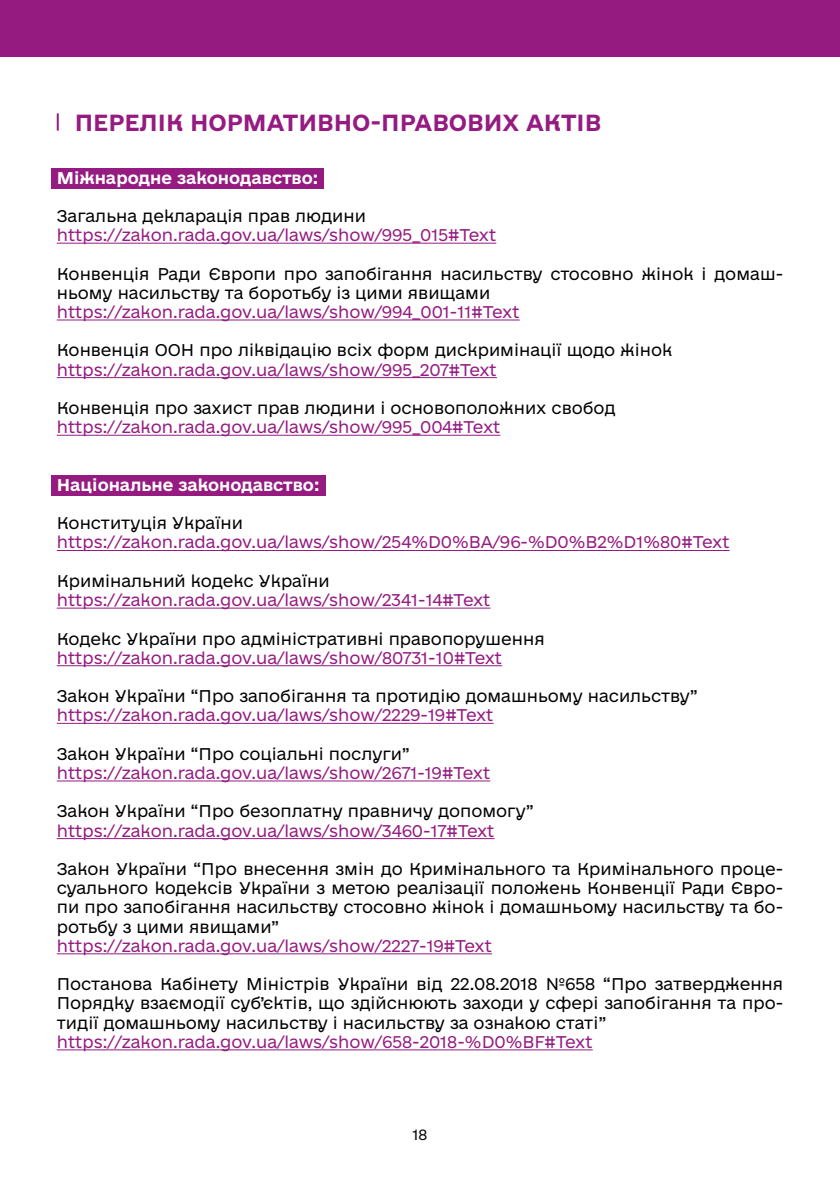
<style>
.page{position:relative;width:840px;height:1191px;background:#fff}
.page>*{position:absolute;margin:0;border:0;box-sizing:border-box;transform-origin:0 0}
.t1{font:22px "e Ukraine Head Bold";color:#951b81}
.t2{font:16px/19.2px "e Ukraine Head Light";color:#000;text-align:justify}
.t3{font:16px "e Ukraine Head Light";letter-spacing:-.005em;color:#951b81}
.t4{font:16px "e Ukraine Head Bold";color:#fff}
.t5{font:14px "e Ukraine Head Light";color:#000}
</style>
<div class="page">
<div style="left:51px;top:168px;width:273px;height:20px;background:#951b81"></div>
<div style="left:51px;top:475px;width:274px;height:21px;background:#951b81"></div>
<hr style="left:57px;top:243px;width:439px;height:1px;background:#951b81">
<hr style="left:57px;top:319px;width:462px;height:1px;background:#951b81">
<hr style="left:57px;top:377px;width:439px;height:1px;background:#951b81">
<hr style="left:57px;top:435px;width:443px;height:1px;background:#951b81">
<hr style="left:57px;top:550px;width:672px;height:1px;background:#951b81">
<hr style="left:57px;top:607px;width:433px;height:1px;background:#951b81">
<hr style="left:57px;top:665px;width:445px;height:1px;background:#951b81">
<hr style="left:57px;top:723px;width:436px;height:1px;background:#951b81">
<hr style="left:57px;top:780px;width:433px;height:1px;background:#951b81">
<hr style="left:57px;top:838px;width:437px;height:1px;background:#951b81">
<hr style="left:57px;top:953px;width:435px;height:1px;background:#951b81">
<hr style="left:57px;top:1049px;width:535px;height:1px;background:#951b81">
<svg style="left:57px;top:113px;width:2px;height:18px"></svg>
<div style="left:0;top:0;width:839px;height:57px;background:#951b81"></div>
<h1 class="t1" style="left:75px;top:110px;width:527px">ПЕРЕЛІК НОРМАТИВНО-ПРАВОВИХ АКТІВ</h1>
<p class="t4" style="left:57px;top:169px;width:263px">Міжнародне законодавство:</p>
<p class="t2" style="left:57px;top:207px;width:310px">Загальна декларація прав людини</p>
<p class="t3" style="left:57px;top:226px;width:441px">https://zakon.rada.gov.ua/laws/show/995_015#Text</p>
<p class="t2" style="left:57px;top:264px;width:727px">Конвенція Ради Європи про запобігання насильству стосовно жінок і домаш&shy;ньому насильству та боротьбу із цими явищами</p>
<p class="t3" style="left:57px;top:303px;width:464px">https://zakon.rada.gov.ua/laws/show/994_001-11#Text</p>
<p class="t2" style="left:57px;top:341px;width:617px">Конвенція ООН про ліквідацію всіх форм дискримінації щодо жінок</p>
<p class="t3" style="left:57px;top:361px;width:441px">https://zakon.rada.gov.ua/laws/show/995_207#Text</p>
<p class="t2" style="left:57px;top:399px;width:560px">Конвенція про захист прав людини і основоположних свобод</p>
<p class="t3" style="left:57px;top:418px;width:445px">https://zakon.rada.gov.ua/laws/show/995_004#Text</p>
<p class="t4" style="left:57px;top:476px;width:264px">Національне законодавство:</p>
<p class="t2" style="left:57px;top:514px;width:188px">Конституція України</p>
<p class="t3" style="left:57px;top:533px;width:674px">https://zakon.rada.gov.ua/laws/show/254%D0%BA/96-%D0%B2%D1%80#Text</p>
<p class="t2" style="left:57px;top:572px;width:274px">Кримінальний кодекс України</p>
<p class="t3" style="left:57px;top:591px;width:435px">https://zakon.rada.gov.ua/laws/show/2341-14#Text</p>
<p class="t2" style="left:57px;top:629px;width:489px">Кодекс України про адміністративні правопорушення</p>
<p class="t3" style="left:57px;top:649px;width:446px">https://zakon.rada.gov.ua/laws/show/80731-10#Text</p>
<p class="t2" style="left:57px;top:687px;width:642px">Закон України “Про запобігання та протидію домашньому насильству”</p>
<p class="t3" style="left:57px;top:706px;width:438px">https://zakon.rada.gov.ua/laws/show/2229-19#Text</p>
<p class="t2" style="left:57px;top:744px;width:354px">Закон України “Про соціальні послуги”</p>
<p class="t3" style="left:57px;top:764px;width:435px">https://zakon.rada.gov.ua/laws/show/2671-19#Text</p>
<p class="t2" style="left:57px;top:802px;width:478px">Закон України “Про безоплатну правничу допомогу”</p>
<p class="t3" style="left:57px;top:821px;width:439px">https://zakon.rada.gov.ua/laws/show/3460-17#Text</p>
<p class="t2" style="left:57px;top:860px;width:727px">Закон України “Про внесення змін до Кримінального та Кримінального проце&shy;суального кодексів України з метою реалізації положень Конвенції Ради Євро&shy;пи про запобігання насильству стосовно жінок і домашньому насильству та бо&shy;ротьбу з цими явищами”</p>
<p class="t3" style="left:57px;top:937px;width:436px">https://zakon.rada.gov.ua/laws/show/2227-19#Text</p>
<p class="t2" style="left:57px;top:975px;width:727px">Постанова Кабінету Міністрів України від 22.08.2018 №658 “Про затвердження Порядку взаємодії суб’єктів, що здійснюють заходи у сфері запобігання та про&shy;тидії домашньому насильству і насильству за ознакою статі”</p>
<p class="t3" style="left:57px;top:1033px;width:537px">https://zakon.rada.gov.ua/laws/show/658-2018-%D0%BF#Text</p>
<p class="t5" style="left:412px;top:1126px;width:17px">18</p>
</div>
